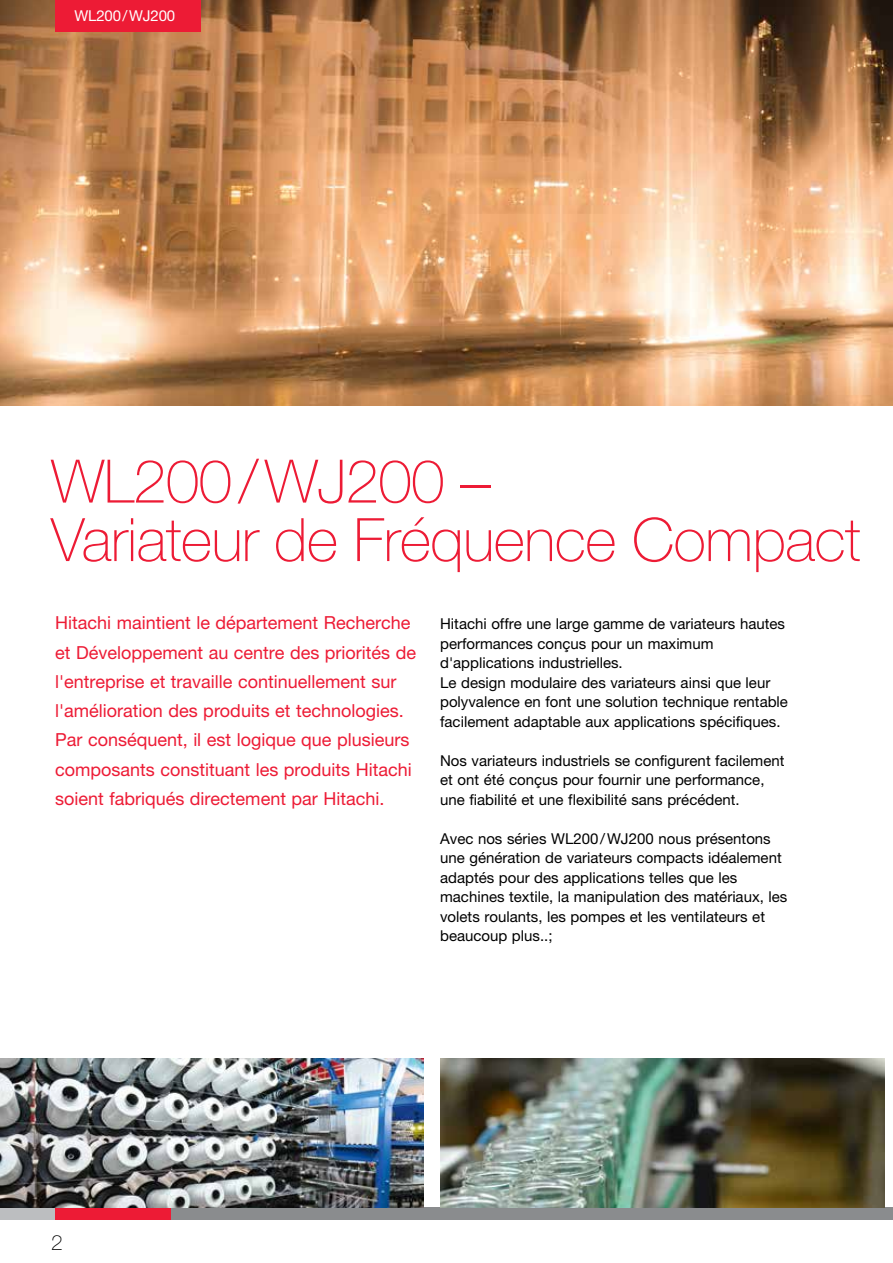
<style>
.page{position:relative;width:893px;height:1263px;background:#fff}
.page>*{position:absolute;margin:0;border:0;box-sizing:border-box;transform-origin:0 0}
.t1{font:100 60px/58.5px "Helvetica Neue LT Pro";letter-spacing:-.01em;color:#ed1b35}
.t2{font:100 21px "Helvetica Neue LT Pro";color:#000}
.t3{font:18px/29.2px "Helvetica Neue LT Pro";color:#ed1b35}
.t4{font:15px/19.5px "Helvetica Neue LT Pro";color:#000}
.t5{font:15px "Helvetica Neue LT Pro";letter-spacing:-.01em;color:#fff}
</style>
<div class="page">
<div style="left:0;top:1207px;width:56px;height:13px;background:#bcbec0"></div>
<div style="left:159px;top:1207px;width:734px;height:13px;background:#8a8c8e"></div>
<div style="left:55px;top:1207px;width:116px;height:13px;background:#ed1b35"></div>
<img style="left:0;top:0;width:893px;height:405px">
<img style="left:0;top:1058px;width:423px;height:149px">
<img style="left:440px;top:1058px;width:444px;height:149px">
<div style="left:55px;top:0;width:146px;height:32px;background:#ed1b35"></div>
<p class="t5" style="left:74px;top:7px;width:102px">WL200/WJ200</p>
<h1 class="t1" style="left:51px;top:452px;width:811px">WL200/WJ200 –<br>Variateur de Fréquence Compact</h1>
<p class="t3" style="left:55px;top:608px;width:362px">Hitachi maintient le département Recherche et Développement au centre des priorités de l'entreprise et travaille continuellement sur l'amélioration des produits et technologies.<br>Par conséquent, il est logique que plusieurs composants constituant les produits Hitachi soient fabriqués directement par Hitachi.</p>
<p class="t4" style="left:440px;top:614px;width:349px">Hitachi offre une large gamme de variateurs hautes performances conçus pour un maximum d'applications industrielles.<br>Le design modulaire des variateurs ainsi que leur polyvalence en font une solution technique rentable facilement adaptable aux applications spécifiques.</p>
<p class="t4" style="left:440px;top:750px;width:346px">Nos variateurs industriels se configurent facilement et ont été conçus pour fournir une performance, une fiabilité et une flexibilité sans précédent.</p>
<p class="t4" style="left:440px;top:828px;width:349px">Avec nos séries WL200/WJ200 nous présentons une génération de variateurs compacts idéalement adaptés pour des applications telles que les machines textile, la manipulation des matériaux, les volets roulants, les pompes et les ventilateurs et beaucoup plus..;</p>
<h2 class="t2" style="left:51px;top:1230px;width:13px">2</h2>
</div>
